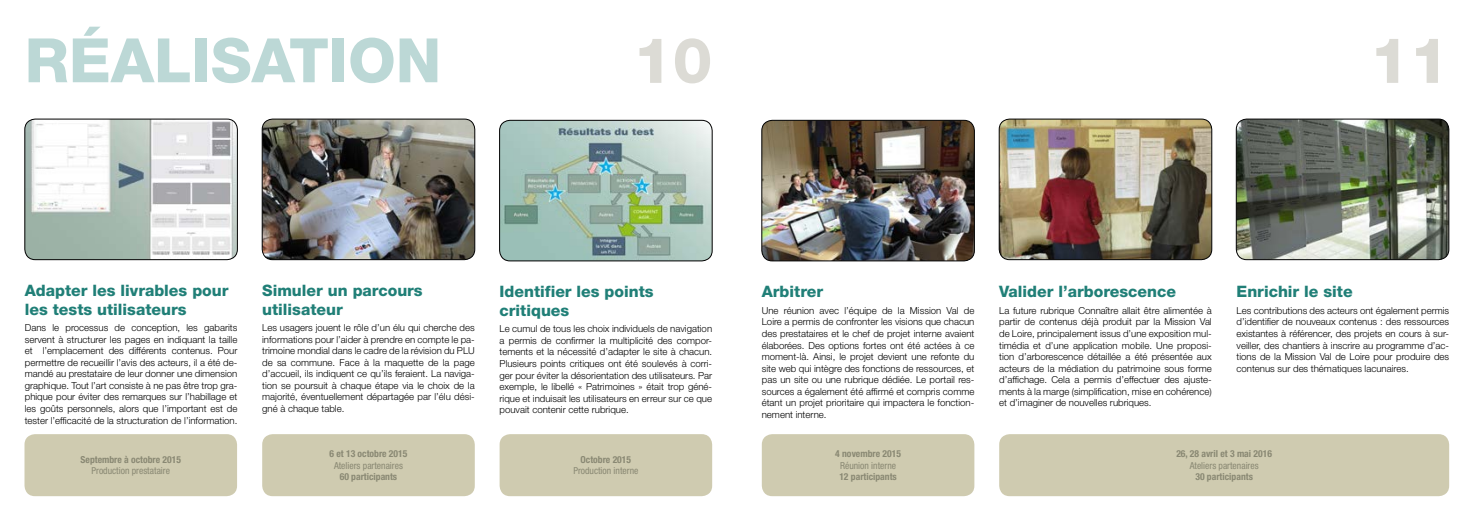
<style>
.page{position:relative;width:1474px;height:521px;background:#fff}
.page>*{position:absolute;margin:0;border:0;box-sizing:border-box;transform-origin:0 0}
.t1{font:800 63px "Helvetica Neue LT Std";color:#dcdbd5}
.t2{font:800 61.25px "Helvetica Neue LT Std";color:#bcd8d6}
.t3{font:800 15.75px/18.9px "Helvetica Neue LT Std";color:#207f77}
.t4{font:300 9.62px/11.5px "Helvetica Neue LT Std";color:#000;text-align:justify}
.t5{font:700 condensed 9.62px "Helvetica Neue LT Std";color:#898873}
.t6{font:condensed 9.62px "Helvetica Neue LT Std";color:#898873}
</style>
<div class="page">
<img style="left:1000px;top:119px;width:211px;height:141px">
<div style="left:998px;top:119px;width:214px;height:141px;border:1px solid #000;border-radius:10px"></div>
<img style="left:763px;top:120px;width:211px;height:141px">
<div style="left:761px;top:120px;width:213px;height:141px;border:1px solid #000;border-radius:10px"></div>
<img style="left:1237px;top:119px;width:211px;height:141px">
<div style="left:1235px;top:119px;width:214px;height:141px;border:1px solid #000;border-radius:10px"></div>
<img style="left:262px;top:119px;width:213px;height:141px">
<div style="left:262px;top:119px;width:213px;height:141px;border:1px solid #000;border-radius:10px"></div>
<img style="left:25px;top:119px;width:212px;height:141px">
<div style="left:24px;top:119px;width:214px;height:141px;border:1px solid #000;border-radius:10px"></div>
<img style="left:499px;top:120px;width:213px;height:141px">
<div style="left:499px;top:120px;width:213px;height:141px;border:1px solid #000;border-radius:10px"></div>
<div style="left:262px;top:434px;width:213px;height:62px;background:#cfcbb0;border-radius:10px"></div>
<div style="left:761px;top:434px;width:213px;height:62px;background:#cfcbb0;border-radius:10px"></div>
<div style="left:999px;top:434px;width:450px;height:62px;background:#cfcbb0;border-radius:10px"></div>
<div style="left:24px;top:434px;width:213px;height:62px;background:#cfcbb0;border-radius:10px"></div>
<div style="left:499px;top:434px;width:213px;height:62px;background:#cfcbb0;border-radius:10px"></div>
<h2 class="t2" style="left:25px;top:24px;width:418px">RÉALISATION</h2>
<h1 class="t1" style="left:633px;top:23px;width:81px">10</h1>
<h1 class="t1" style="left:1369px;top:23px;width:81px">11</h1>
<h3 class="t3" style="left:25px;top:281px;width:205px">Adapter les livrables pour les tests utilisateurs</h3>
<p class="t4" style="left:25px;top:322px;width:214px">Dans le processus de conception, les gabarits servent à structurer les pages en indiquant la taille et l’emplacement des différents contenus. Pour permettre de recueillir l’avis des acteurs, il a été de&shy;mandé au prestataire de leur donner une dimension graphique. Tout l’art consiste à ne pas être trop gra&shy;phique pour éviter des remarques sur l’habillage et les goûts personnels, alors que l’important est de tester l’efficacité de la structuration de l’information.</p>
<p class="t5" style="left:81px;top:453px;width:102px">Septembre à octobre 2015</p>
<p class="t6" style="left:91px;top:465px;width:80px">Production prestataire</p>
<h3 class="t3" style="left:262px;top:281px;width:162px">Simuler un parcours utilisateur</h3>
<p class="t4" style="left:262px;top:322px;width:214px">Les usagers jouent le rôle d’un élu qui cherche des informations pour l’aider à prendre en compte le pa&shy;trimoine mondial dans le cadre de la révision du PLU de sa commune. Face à la maquette de la page d’accueil, ils indiquent ce qu’ils feraient. La naviga&shy;tion se poursuit à chaque étape via le choix de la majorité, éventuellement départagée par l’élu dési&shy;gné à chaque table.</p>
<p class="t5" style="left:329px;top:448px;width:79px">6 et 13 octobre 2015</p>
<p class="t6" style="left:334px;top:460px;width:70px">Ateliers partenaires</p>
<p class="t5" style="left:340px;top:471px;width:59px">60 participants</p>
<h3 class="t3" style="left:499px;top:282px;width:156px">Identifier les points critiques</h3>
<p class="t4" style="left:499px;top:323px;width:214px">Le cumul de tous les choix individuels de navigation a permis de confirmer la multiplicité des compor&shy;tements et la nécessité d’adapter le site à chacun.<br>Plusieurs points critiques ont été soulevés à corri&shy;ger pour éviter la désorientation des utilisateurs. Par exemple, le libellé « Patrimoines » était trop géné&shy;rique et induisait les utilisateurs en erreur sur ce que pouvait contenir cette rubrique.</p>
<p class="t5" style="left:580px;top:453px;width:52px">Octobre 2015</p>
<p class="t6" style="left:573px;top:465px;width:67px">Production interne</p>
<h3 class="t3" style="left:761px;top:282px;width:63px">Arbitrer</h3>
<p class="t4" style="left:761px;top:304px;width:214px">Une réunion avec l’équipe de la Mission Val de Loire a permis de confronter les visions que chacun des prestataires et le chef de projet interne avaient élaborées. Des options fortes ont été actées à ce moment-là. Ainsi, le projet devient une refonte du site web qui intègre des fonctions de ressources, et pas un site ou une rubrique dédiée. Le portail res&shy;sources a également été affirmé et compris comme étant un projet prioritaire qui impactera le fonction&shy;nement interne.</p>
<p class="t5" style="left:835px;top:448px;width:67px">4 novembre 2015</p>
<p class="t6" style="left:840px;top:460px;width:57px">Réunion interne</p>
<p class="t5" style="left:839px;top:471px;width:59px">12 participants</p>
<h3 class="t3" style="left:999px;top:282px;width:178px">Valider l’arborescence</h3>
<p class="t4" style="left:999px;top:304px;width:214px">La future rubrique Connaître allait être alimentée à partir de contenus déjà produit par la Mission Val de Loire, principalement issus d’une exposition mul&shy;timédia et d’une application mobile. Une proposi&shy;tion d’arborescence détaillée a été présentée aux acteurs de la médiation du patrimoine sous forme d’affichage. Cela a permis d’effectuer des ajuste&shy;ments à la marge (simplification, mise en cohérence) et d’imaginer de nouvelles rubriques.</p>
<h3 class="t3" style="left:1236px;top:282px;width:118px">Enrichir le site</h3>
<p class="t4" style="left:1236px;top:304px;width:214px">Les contributions des acteurs ont également permis d’identifier de nouveaux contenus : des ressources existantes à référencer, des projets en cours à sur&shy;veiller, des chantiers à inscrire au programme d’ac&shy;tions de la Mission Val de Loire pour produire des contenus sur des thématiques lacunaires.</p>
<p class="t5" style="left:1176px;top:448px;width:97px">26, 28 avril et 3 mai 2016</p>
<p class="t6" style="left:1189px;top:460px;width:70px">Ateliers partenaires</p>
<p class="t5" style="left:1195px;top:471px;width:59px">30 participants</p>
</div>
